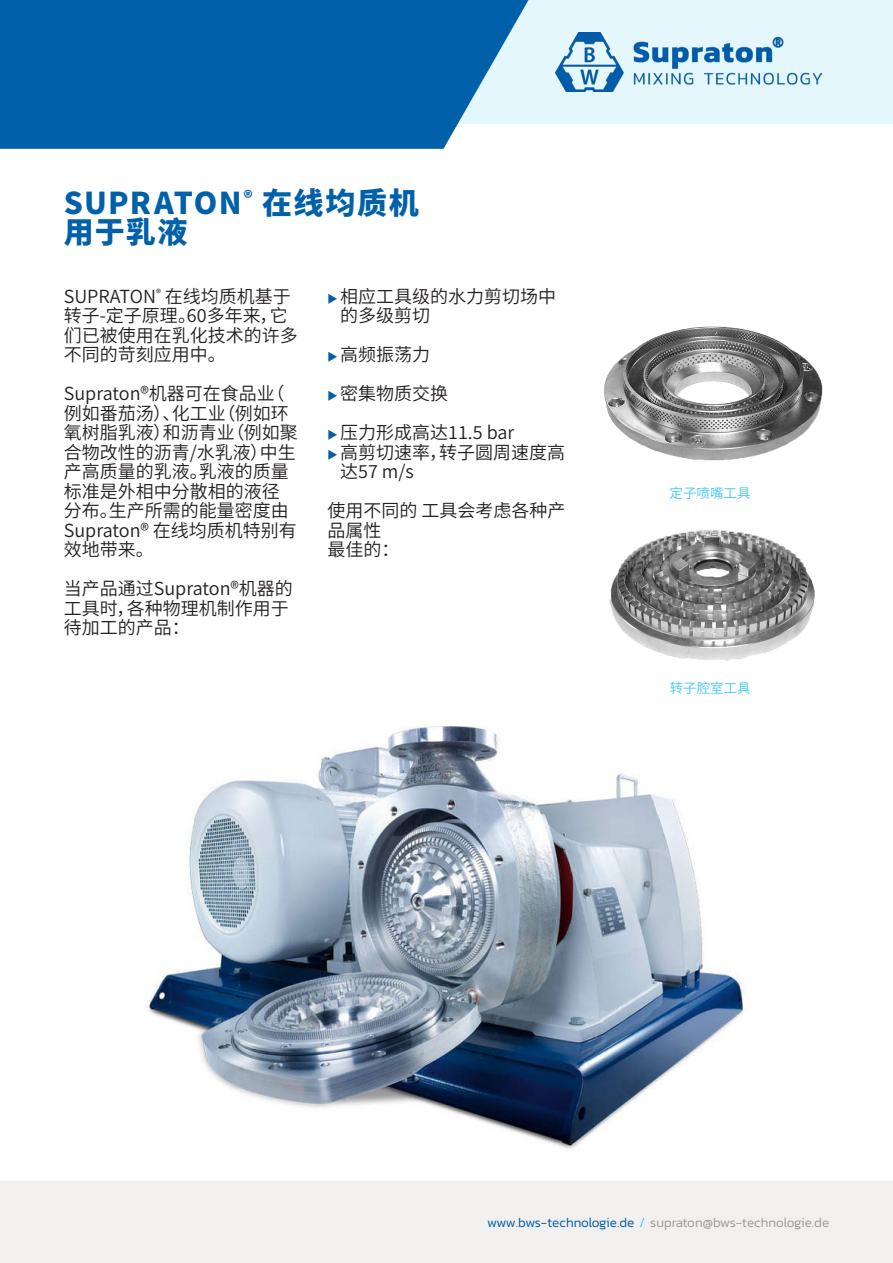
<style>
.page{position:relative;width:893px;height:1263px;background:#fff}
.page>*{position:absolute;margin:0;border:0;box-sizing:border-box;transform-origin:0 0}
.Headline{font:800 30px "Source Han Sans CN";letter-spacing:.045em;color:#0060a9}
.Fliesstext{font:18px/19.5px "Source Han Sans CN";color:#231f20}
.t1{font:300 13.5px "Kanit";color:#9f9b95}
.Fliesstext-2{font:13.5px "Source Han Sans CN";color:#44c8f5}
.s1{color:#0060a9}
.s2{color:#44c8f5}
</style>
<div class="page">
<div style="left:435px;top:0;width:458px;height:123px;background:#e3f7fd"></div>
<div style="left:0;top:1181px;width:893px;height:82px;background:#f1f0ef"></div>
<img style="left:555px;top:32px;width:267px;height:60px">
<svg style="left:0;top:0;width:536px;height:149px;background:#166eb0"></svg>
<img style="left:147px;top:726px;width:602px;height:424px">
<img style="left:603px;top:326px;width:220px;height:135px">
<img style="left:609px;top:530px;width:206px;height:131px">
<p class="Headline" style="left:64px;top:186px;width:357px">SUPRATON<sup>®</sup> 在线均质机</p>
<p class="Headline" style="left:64px;top:215px;width:125px">用于乳液</p>
<p class="Fliesstext" style="left:64px;top:287px;width:235px">SUPRATON<sup>®</sup> 在线均质机基于转子-定子原理。60多年来，它们已被使用在乳化技术的许多不同的苛刻应用中。</p>
<p class="Fliesstext" style="left:64px;top:384px;width:235px">Supraton®机器可在食品业（例如番茄汤）、化工业（例如环氧树脂乳液）和沥青业（例如聚合物改性的沥青/水乳液）中生产高质量的乳液。乳液的质量标准是外相中分散相的液径分布。生产所需的能量密度由<br>Supraton® 在线均质机特别有效地带来。</p>
<p class="Fliesstext" style="left:64px;top:579px;width:231px">当产品通过Supraton®机器的工具时，各种物理机制作用于待加工的产品：</p>
<p class="Fliesstext" style="left:340px;top:287px;width:217px">相应工具级的水力剪切场中的多级剪切</p>
<p class="Fliesstext" style="left:340px;top:345px;width:91px">高频振荡力</p>
<p class="Fliesstext" style="left:340px;top:384px;width:109px">密集物质交换</p>
<p class="Fliesstext" style="left:340px;top:423px;width:176px">压力形成高达11.5 bar</p>
<p class="Fliesstext" style="left:340px;top:443px;width:226px">高剪切速率，转子圆周速度高达57 m/s</p>
<p class="Fliesstext" style="left:327px;top:501px;width:240px">使用不同的 工具会考虑各种产品属性</p>
<p class="Fliesstext" style="left:327px;top:540px;width:73px">最佳的：</p>
<p class="Fliesstext-2" style="left:670px;top:485px;width:82px">定子喷嘴工具</p>
<p class="Fliesstext-2" style="left:670px;top:680px;width:82px">转子腔室工具</p>
<p class="t1" style="left:487px;top:1213px;width:344px"><span class="s1">www.bws-technologie.de</span> <span class="s2">/</span> supraton@bws-technologie.de</p>
</div>
